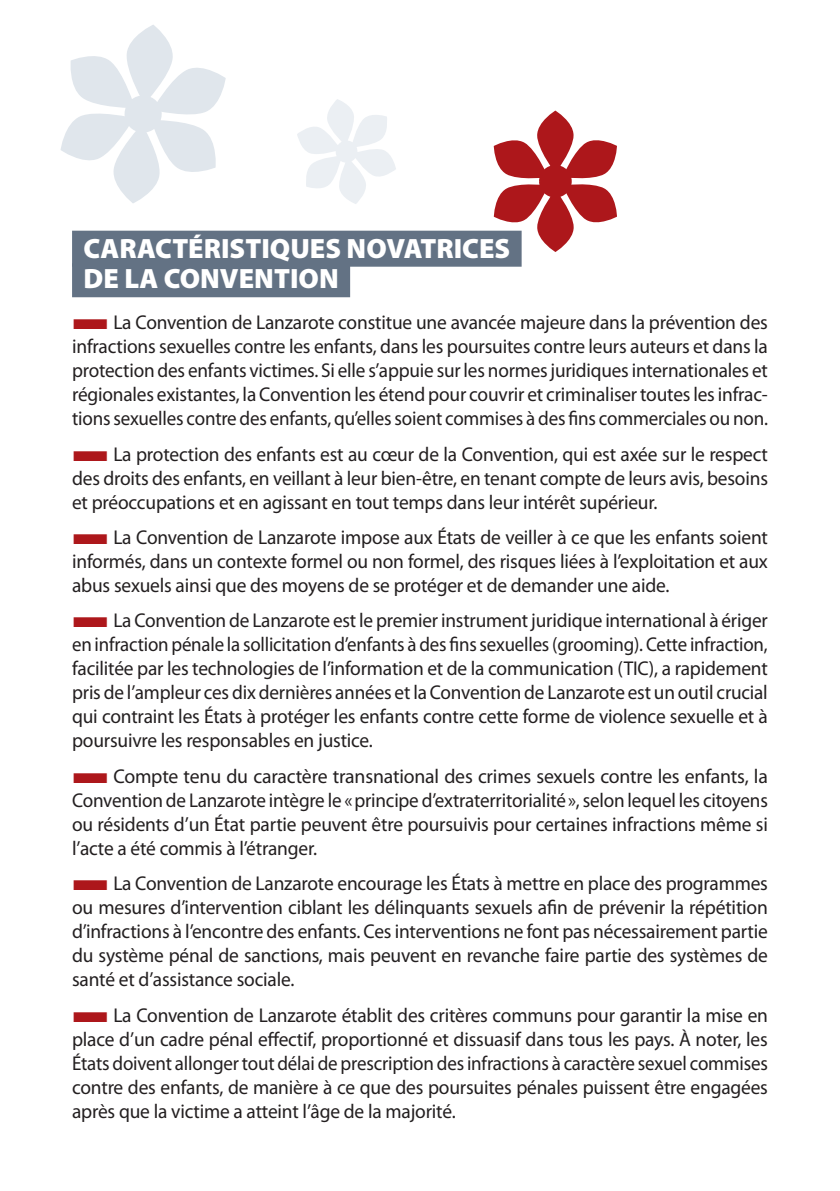
<style>
.page{position:relative;width:840px;height:1191px;background:#fff}
.page>*{position:absolute;margin:0;border:0;box-sizing:border-box;transform-origin:0 0}
.t1{font:900 28px/30px "Myriad Pro";color:#fff}
.t2{font:20px/24px "Myriad Pro";letter-spacing:-.01em;color:#231f20;text-align:justify}
.t3{font:20px/24px "Myriad Pro";letter-spacing:-.01em;color:#231f20;text-align:justify;scale:.96 1}
.s1{color:#ad171b}
</style>
<div class="page">
<div style="left:72px;top:231px;width:449px;height:36px;background:#637284"></div>
<div style="left:72px;top:263px;width:278px;height:34px;background:#637284"></div>
<svg style="left:60px;top:25px;width:165px;height:178px"></svg>
<svg style="left:297px;top:99px;width:99px;height:105px"></svg>
<svg style="left:493px;top:111px;width:123px;height:141px"></svg>
<div style="left:538px;top:165px;width:33px;height:32px;background:#ad171b;border:3px solid #ad171b;border-radius:50%"></div>
<h1 class="t1" style="left:83px;top:233px;width:428px">CARACTÉRISTIQUES NOVATRICES<br>DE LA CONVENTION</h1>
<p class="t2" style="left:72px;top:310px;width:697px"><span class="s1">■</span>La Convention de Lanzarote constitue une avancée majeure dans la prévention des infractions sexuelles contre les enfants, dans les poursuites contre leurs auteurs et dans la protection des enfants victimes. Si elle s’appuie sur les normes juridiques internationales et régionales existantes, la Convention les étend pour couvrir et criminaliser toutes les infrac&shy;tions sexuelles contre des enfants, qu’elles soient commises à des fins commerciales ou non.</p>
<p class="t2" style="left:72px;top:441px;width:697px"><span class="s1">■</span>La protection des enfants est au cœur de la Convention, qui est axée sur le respect des droits des enfants, en veillant à leur bien-être, en tenant compte de leurs avis, besoins et préoccupations et en agissant en tout temps dans leur intérêt supérieur.</p>
<p class="t2" style="left:72px;top:525px;width:697px"><span class="s1">■</span>La Convention de Lanzarote impose aux États de veiller à ce que les enfants soient informés, dans un contexte formel ou non formel, des risques liées à l’exploitation et aux abus sexuels ainsi que des moyens de se protéger et de demander une aide.</p>
<p class="t3" style="left:72px;top:608px;width:726px"><span class="s1">■</span>La Convention de Lanzarote est le premier instrument juridique international à ériger en infraction pénale la sollicitation d’enfants à des fins sexuelles (grooming). Cette infraction, facilitée par les technologies de l’information et de la communication (TIC), a rapidement pris de l’ampleur ces dix dernières années et la Convention de Lanzarote est un outil crucial qui contraint les États à protéger les enfants contre cette forme de violence sexuelle et à poursuivre les responsables en justice.</p>
<p class="t2" style="left:72px;top:763px;width:697px"><span class="s1">■</span>Compte tenu du caractère transnational des crimes sexuels contre les enfants, la Convention de Lanzarote intègre le «principe d’extraterritorialité», selon lequel les citoyens ou résidents d’un État partie peuvent être poursuivis pour certaines infractions même si l’acte a été commis à l’étranger.</p>
<p class="t2" style="left:72px;top:871px;width:697px"><span class="s1">■</span>La Convention de Lanzarote encourage les États à mettre en place des programmes ou mesures d’intervention ciblant les délinquants sexuels afin de prévenir la répétition d’infractions à l’encontre des enfants. Ces interventions ne font pas nécessairement partie du système pénal de sanctions, mais peuvent en revanche faire partie des systèmes de santé et d’assistance sociale.</p>
<p class="t2" style="left:72px;top:1002px;width:697px"><span class="s1">■</span>La Convention de Lanzarote établit des critères communs pour garantir la mise en place d’un cadre pénal effectif, proportionné et dissuasif dans tous les pays. À noter, les États doivent allonger tout délai de prescription des infractions à caractère sexuel commises contre des enfants, de manière à ce que des poursuites pénales puissent être engagées après que la victime a atteint l’âge de la majorité.</p>
</div>
